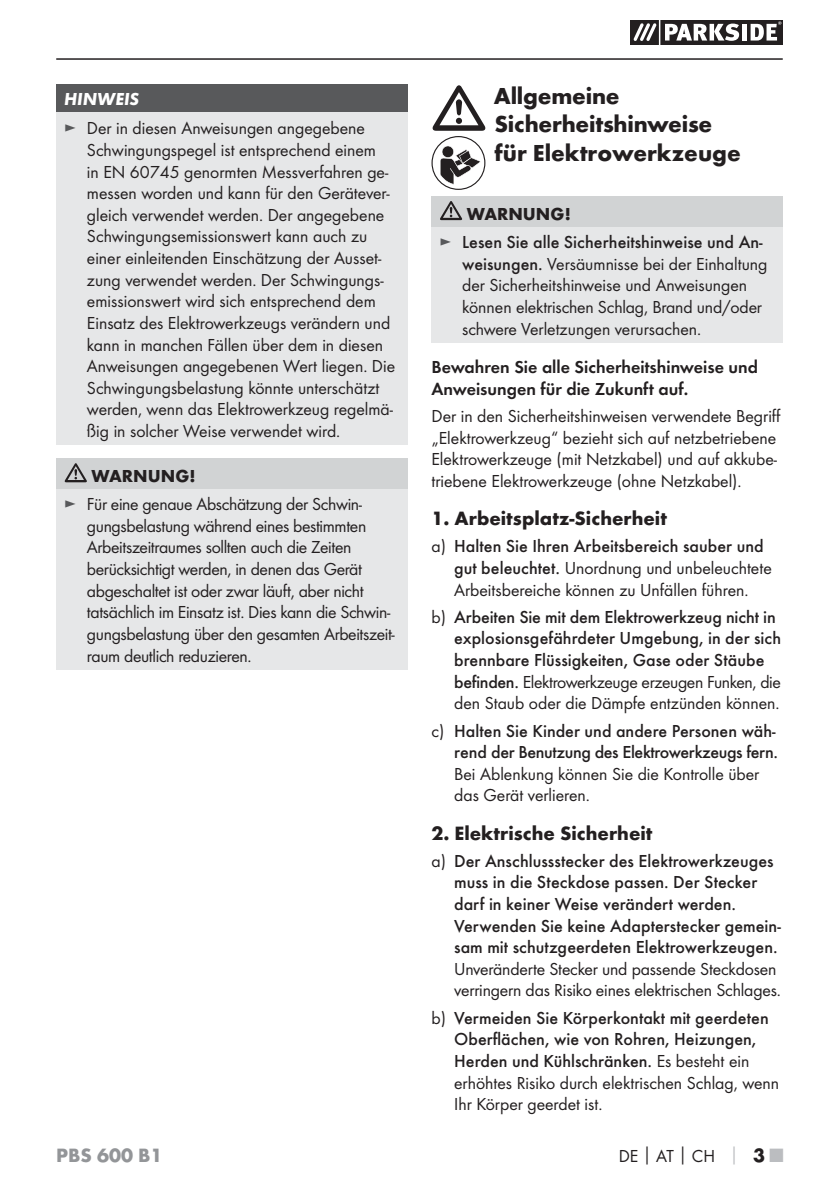
<style>
.page{position:relative;width:839px;height:1190px;background:#fff}
.page>*{position:absolute;margin:0;border:0;box-sizing:border-box;transform-origin:0 0}
.t1{font:700 24px/28.8px "Futura";letter-spacing:-.01em;color:#231f20}
.t2{font:700 20px "Futura";color:#231f20}
.t3{font:700 20px "Futura";color:#939598}
.t4{font:18px/21.6px "Futura Boo";color:#231f20}
.t5{font:500 18px/21.6px "Futura";color:#231f20}
.t6{font:18px/21.6px "Futura Boo";letter-spacing:-.02em;color:#231f20}
.t7{font:18px/21.6px "Futura Dem";color:#231f20}
.t8{font:700 18px "Futura";color:#231f20}
.t9{font:italic 700 18px "Futura";color:#fff}
.s1{color:#58595b}
.s2{font-weight:700}
.s3{font-family:"Futura Boo";font-weight:400;color:#58595b}
.s4{font-family:"Futura";font-weight:500}
.s5{font-family:"Futura Boo";font-weight:400}
.s6{font-family:"Futura";font-weight:700}
.s7{font-family:"Futura";font-weight:700;color:#bbbdc0}
.s8{font-family:"Futura";font-weight:700;font-size:20px}
.s9{font-family:"Futura";font-weight:700;font-size:20px;color:#bbbdc0}
</style>
<div class="page">
<hr style="left:56px;top:58px;width:726px;height:2px;background:#231f20">
<svg style="left:630px;top:20px;width:152px;height:25px"></svg>
<hr style="left:658px;top:20px;width:2px;height:25px;background:#fff">
<div style="left:56px;top:85px;width:351px;height:28px;background:#58595b"></div>
<div style="left:56px;top:113px;width:351px;height:332px;background:#e6e7e8"></div>
<div style="left:56px;top:458px;width:351px;height:31px;background:#d1d3d4"></div>
<div style="left:56px;top:489px;width:351px;height:180px;background:#e6e7e8"></div>
<svg style="left:65px;top:463px;width:22px;height:19px"></svg>
<div style="left:431px;top:196px;width:351px;height:30px;background:#d1d3d4"></div>
<div style="left:431px;top:226px;width:351px;height:116px;background:#e6e7e8"></div>
<svg style="left:440px;top:201px;width:22px;height:19px"></svg>
<svg style="left:432px;top:85px;width:53px;height:46px"></svg>
<div style="left:431px;top:136px;width:54px;height:54px;border:1px solid #231f20;border-radius:50%"></div>
<svg style="left:439px;top:146px;width:42px;height:39px"></svg>
<p class="t9" style="left:64px;top:87px;width:76px">HINWEIS</p>
<p class="t4" style="left:87px;top:119px;width:309px;text-indent:-23px"><span class="s1">►</span> Der in diesen Anweisungen angegebene Schwingungspegel ist entsprechend einem<br>in EN 60745 genormten Messverfahren ge&shy;messen worden und kann für den Gerätever&shy;gleich verwendet werden. Der angegebene Schwingungsemissionswert kann auch zu einer einleitenden Einschätzung der Ausset&shy;zung verwendet werden. Der Schwingungs&shy;emissionswert wird sich entsprechend dem Einsatz des Elektrowerkzeugs verändern und kann in manchen Fällen über dem in diesen Anweisungen angegebenen Wert liegen. Die Schwingungsbelastung könnte unterschätzt werden, wenn das Elektrowerkzeug regelmä&shy;ßig in solcher Weise verwendet wird.</p>
<p class="t8" style="left:91px;top:469px;width:105px">WARNUNG!</p>
<p class="t6" style="left:87px;top:494px;width:309px;text-indent:-23px"><span class="s1">►</span> Für eine genaue Abschätzung der Schwin&shy;gungsbelastung während eines bestimmten Arbeitszeitraumes sollten auch die Zeiten berücksichtigt werden, in denen das Gerät abgeschaltet ist oder zwar läuft, aber nicht tatsächlich im Einsatz ist. Dies kann die Schwin&shy;gungsbelastung über den gesamten Arbeitszeit&shy;raum deutlich reduzieren.</p>
<h1 class="t1" style="left:493px;top:83px;width:248px">Allgemeine<br>Sicherheitshinweise für Elektrowerkzeuge</h1>
<p class="t5" style="left:439px;top:201px;width:324px;line-height:28px;text-indent:27px"><span class="s2">WARNUNG!<br></span><span class="s3">►</span> Lesen Sie alle Sicherheitshinweise und An-</p>
<p class="t4" style="left:462px;top:254px;width:306px"><span class="s4">weisungen.</span> Versäumnisse bei der Einhaltung der Sicherheitshinweise und Anweisungen können elektrischen Schlag, Brand und/oder schwere Verletzungen verursachen.</p>
<p class="t7" style="left:431px;top:357px;width:328px">Bewahren Sie alle Sicherheitshinweise und<br>Anweisungen für die Zukunft auf.</p>
<p class="t4" style="left:431px;top:406px;width:350px">Der in den Sicherheitshinweisen verwendete Begriff „Elektrowerkzeug“ bezieht sich auf netzbetriebene Elektrowerkzeuge (mit Netzkabel) und auf akkube&shy;triebene Elektrowerkzeuge (ohne Netzkabel).</p>
<p class="t2" style="left:431px;top:510px;width:237px">1. Arbeitsplatz-Sicherheit</p>
<p class="t5" style="left:431px;top:536px;width:333px"><span class="s5">a)</span> Halten Sie Ihren Arbeitsbereich sauber und</p>
<p class="t4" style="left:454px;top:558px;width:319px"><span class="s4">gut beleuchtet.</span> Unordnung und unbeleuchtete<br>Arbeitsbereiche können zu Unfällen führen.</p>
<p class="t5" style="left:454px;top:607px;width:328px;text-indent:-23px"><span class="s5">b)</span> Arbeiten Sie mit dem Elektrowerkzeug nicht in explosionsgefährdeter Umgebung, in der sich brennbare Flüssigkeiten, Gase oder Stäube</p>
<p class="t4" style="left:454px;top:672px;width:328px"><span class="s4">befinden.</span> Elektrowerkzeuge erzeugen Funken, die den Staub oder die Dämpfe entzünden können.</p>
<p class="t5" style="left:431px;top:720px;width:348px;text-align:right"><span class="s5">c)</span> Halten Sie Kinder und andere Personen wäh&shy;rend der Benutzung des Elektrowerkzeugs fern.</p>
<p class="t4" style="left:454px;top:764px;width:306px">Bei Ablenkung können Sie die Kontrolle über das Gerät verlieren.</p>
<p class="t2" style="left:431px;top:825px;width:222px">2. Elektrische Sicherheit</p>
<p class="t5" style="left:454px;top:851px;width:328px;text-indent:-23px"><span class="s5">a)</span> Der Anschlussstecker des Elektrowerkzeuges muss in die Steckdose passen. Der Stecker darf in keiner Weise verändert werden.<br>Verwenden Sie keine Adapterstecker gemein&shy;sam mit schutzgeerdeten Elektrowerkzeugen.</p>
<p class="t4" style="left:454px;top:959px;width:328px">Unveränderte Stecker und passende Steckdosen verringern das Risiko eines elektrischen Schlages.</p>
<p class="t5" style="left:431px;top:1008px;width:338px;text-align:center"><span class="s5">b)</span> Vermeiden Sie Körperkontakt mit geerdeten<br>Oberflächen, wie von Rohren, Heizungen,<br>Herden und Kühlschränken. <span class="s5">Es besteht ein</span></p>
<p class="t4" style="left:454px;top:1072px;width:326px">erhöhtes Risiko durch elektrischen Schlag, wenn<br>Ihr Körper geerdet ist.</p>
<p class="t3" style="left:56px;top:1147px;width:108px">PBS 600 B1</p>
<p class="t4" style="left:618px;top:1146px;width:166px">DE<span class="s6">│</span>AT<span class="s6">│</span>CH <span class="s7">│</span> <span class="s8">3</span> <span class="s9">■</span></p>
</div>
